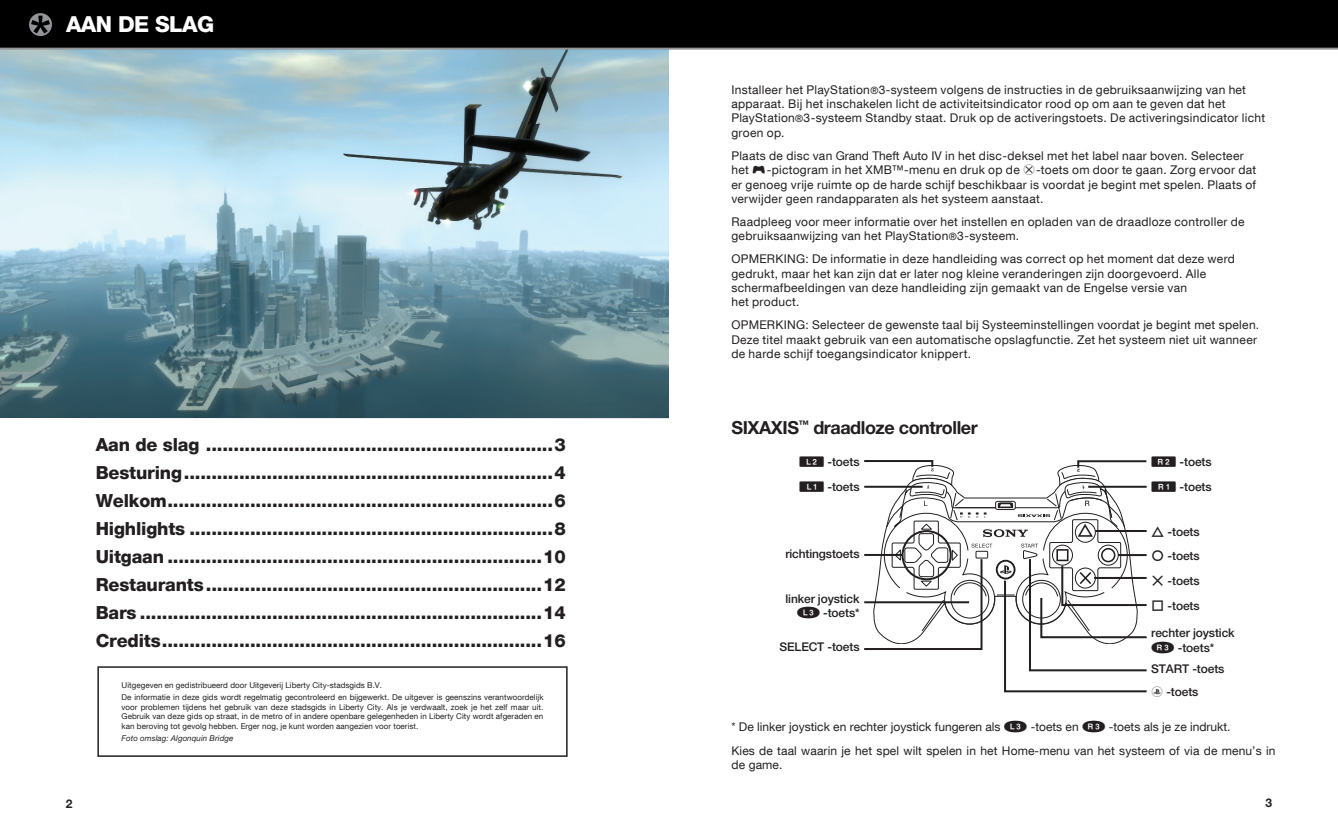
<style>
.page{position:relative;width:1338px;height:828px;background:#fff}
.page>*{position:absolute;margin:0;border:0;box-sizing:border-box;transform-origin:0 0}
.t1{font:800 22px "Helvetica Neue LT Com";letter-spacing:-.025em;color:#fff}
.t2{font:800 18px/28px "Helvetica Neue LT Com";letter-spacing:-.01em;color:#231f20;text-align:justify}
.t3{font:700 18px "Helvetica Neue LT Pro";letter-spacing:-.025em;color:#231f20}
.t4{font:12px/14.4px "Helvetica Neue LT Com";letter-spacing:.025em;color:#231f20}
.t5{font:12px/23.4px "Helvetica Neue LT Com";color:#231f20}
.t6{font:500 12px/24.8px "Helvetica Neue LT Pro";letter-spacing:-.01em;color:#231f20}
.t7{font:700 12px "Helvetica Neue LT Pro";color:#231f20}
.t8{font:8px/9.6px "Helvetica Neue LT Com";letter-spacing:.005em;color:#231f20}
.t9{font:italic 8px "Helvetica Neue LT Std";letter-spacing:.005em;color:#231f20}
.s1{font-size:10px}
.s2{font-family:"SCE03"}
.s3{font-family:"SCE07"}
.s4{font-family:"SCE07";font-weight:400}
</style>
<div class="page">
<img style="left:0;top:50px;width:669px;height:368px">
<div style="left:0;top:0;width:1338px;height:49px;background:#000"></div>
<svg style="left:29px;top:13px;width:23px;height:23px"></svg>
<svg style="left:31px;top:16px;width:19px;height:18px"></svg>
<hr style="left:0;top:48px;width:1338px;height:2px;background:#939598">
<div style="left:97px;top:666px;width:471px;height:91px;border:2px solid #231f20"></div>
<svg style="left:864px;top:460px;width:283px;height:233px"></svg>
<h1 class="t1" style="left:66px;top:12px;width:150px">AAN DE SLAG</h1>
<p class="t2" style="left:96px;top:431px;width:471px">Aan de slag ...............................................................3<br>Besturing...................................................................4<br>Welkom......................................................................6<br>Highlights ..................................................................8<br>Uitgaan ....................................................................10<br>Restaurants.............................................................12<br>Bars .........................................................................14<br>Credits.....................................................................16</p>
<p class="t8" style="left:122px;top:678px;width:423px;line-height:12.4px">Uitgegeven en gedistribueerd door Uitgeverij Liberty City-stadsgids B.V.<br>De informatie in deze gids wordt regelmatig gecontroleerd en bijgewerkt. De uitgever is geenszins verantwoordelijk</p>
<p class="t8" style="left:122px;top:702px;width:423px;text-align:justify">voor problemen tijdens het gebruik van deze stadsgids in Liberty City. Als je verdwaalt, zoek je het zelf maar uit.<br>Gebruik van deze gids op straat, in de metro of in andere openbare gelegenheden in Liberty City wordt afgeraden en kan beroving tot gevolg hebben. Erger nog, je kunt worden aangezien voor toerist.</p>
<p class="t9" style="left:122px;top:733px;width:113px">Foto omslag: Algonquin Bridge</p>
<p class="t4" style="left:731px;top:82px;width:535px">Installeer het PlayStation<span class="s1">®</span>3-systeem volgens de instructies in de gebruiksaanwijzing van het apparaat. Bij het inschakelen licht de activiteitsindicator rood op om aan te geven dat het PlayStation<span class="s1">®</span>3-systeem Standby staat. Druk op de activeringstoets. De activeringsindicator licht groen op.</p>
<p class="t4" style="left:731px;top:148px;width:526px">Plaats de disc van Grand Theft Auto IV in het disc-deksel met het label naar boven. Selecteer het <span class="s2">Ç</span>-pictogram in het XMB™-menu en druk op de <span class="s3">s</span>-toets om door te gaan. Zorg ervoor dat er genoeg vrije ruimte op de harde schijf beschikbaar is voordat je begint met spelen. Plaats of verwijder geen randapparaten als het systeem aanstaat.</p>
<p class="t4" style="left:731px;top:214px;width:515px">Raadpleeg voor meer informatie over het instellen en opladen van de draadloze controller de gebruiksaanwijzing van het PlayStation<span class="s1">®</span>3-systeem.</p>
<p class="t4" style="left:731px;top:251px;width:505px">OPMERKING: De informatie in deze handleiding was correct op het moment dat deze werd gedrukt, maar het kan zijn dat er later nog kleine veranderingen zijn doorgevoerd. Alle schermafbeeldingen van deze handleiding zijn gemaakt van de Engelse versie van<br>het product.</p>
<p class="t4" style="left:731px;top:317px;width:529px">OPMERKING: Selecteer de gewenste taal bij Systeeminstellingen voordat je begint met spelen.<br>Deze titel maakt gebruik van een automatische opslagfunctie. Zet het systeem niet uit wanneer de harde schijf toegangsindicator knippert.</p>
<h2 class="t3" style="left:731px;top:416px;width:248px">SIXAXIS<sup>™</sup> draadloze controller</h2>
<p class="t6" style="left:799px;top:449px;width:62px;line-height:25.4px"><span class="s4">W</span> -toets<br><span class="s4">Q</span> -toets</p>
<p class="t6" style="left:785px;top:541px;width:76px">richtingstoets</p>
<p class="t6" style="left:785px;top:591px;width:76px;line-height:14.4px;text-align:right">linker joystick<br><span class="s4">B</span> -toets*</p>
<p class="t6" style="left:779px;top:634px;width:82px">SELECT -toets</p>
<p class="t6" style="left:1151px;top:449px;width:62px;line-height:25.4px"><span class="s4">R</span> -toets<br><span class="s4">E</span> -toets</p>
<p class="t6" style="left:1151px;top:519px;width:50px;text-align:justify"><span class="s4">K</span> -toets <span class="s4">H</span> -toets <span class="s4">J</span> -toets <span class="s4">L</span> -toets</p>
<p class="t6" style="left:1151px;top:626px;width:85px;line-height:14.4px">rechter joystick<br><span class="s4">N</span> -toets*</p>
<p class="t6" style="left:1151px;top:657px;width:75px;line-height:23px">START -toets <span class="s4">p</span> -toets</p>
<p class="t5" style="left:731px;top:715px;width:546px">* De linker joystick en rechter joystick fungeren als <span class="s3">B</span> -toets en <span class="s3">N</span> -toets als je ze indrukt.<br>Kies de taal waarin je het spel wilt spelen in het Home-menu van het systeem of via de menu’s in</p>
<p class="t4" style="left:731px;top:757px;width:53px">de game.</p>
<p class="t7" style="left:66px;top:796px;width:8px">2</p>
<p class="t7" style="left:1265px;top:794px;width:8px">3</p>
</div>
